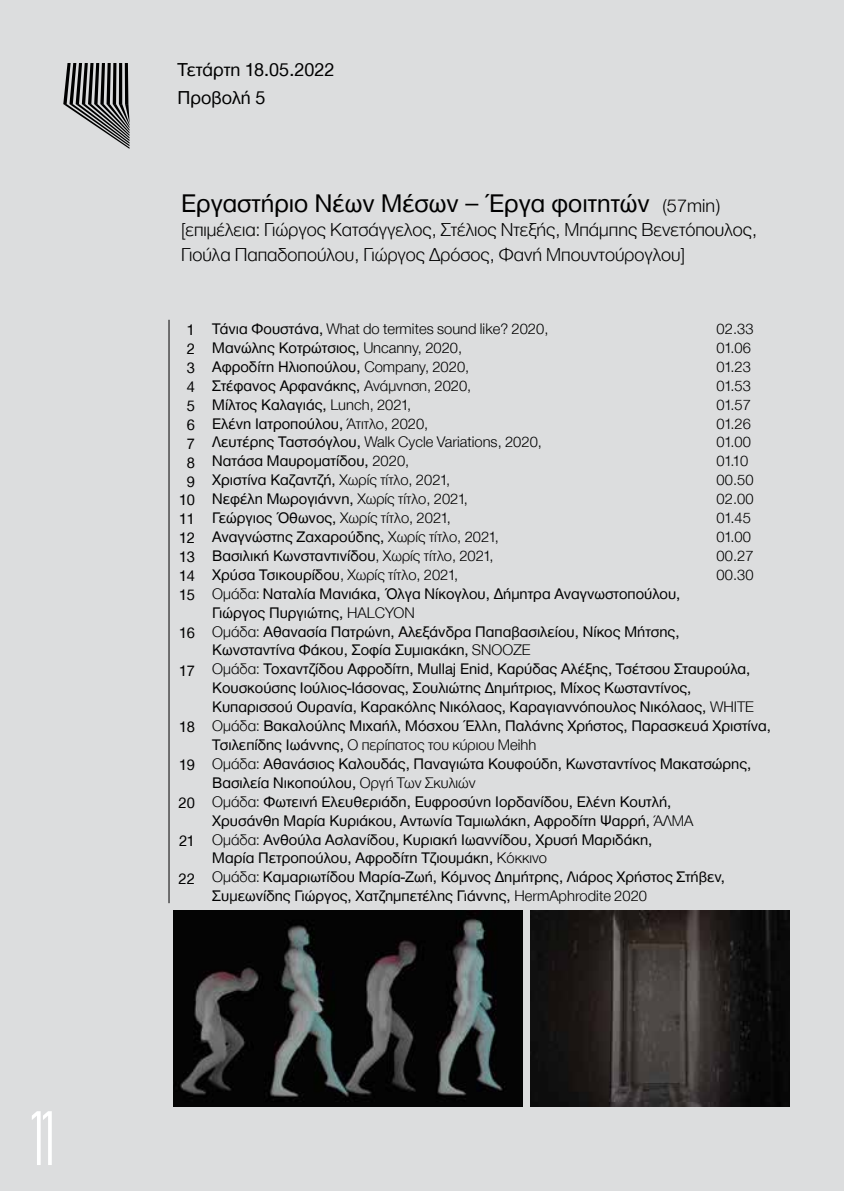
<style>
.page{position:relative;width:844px;height:1191px;background:#fff}
.page>*{position:absolute;margin:0;border:0;box-sizing:border-box;transform-origin:0 0}
.t1{font:300 condensed 75.6px "CF Din";color:#fff}
.t2{font:26.25px "CF Helvetica";color:#000}
.t3{font:300 19.25px/24.5px "CF Helvetica";color:#000}
.t4{font:19.25px "CF Helvetica";color:#000}
.t5{font:15.75px/18.9px "CF Helvetica";color:#000}
.t6{font:300 15.75px "CF Helvetica";color:#000}
.t7{font:15.75px/18.9px "CF Helvetica";letter-spacing:-.05em;color:#000;text-align:center}
.s1{font-weight:300;font-size:19.25px}
.s2{font-weight:400}
.s3{font-weight:300}
</style>
<div class="page">
<div style="left:0;top:0;width:843px;height:1191px;background:#dcddde"></div>
<svg style="left:63px;top:63px;width:66px;height:86px"></svg>
<hr style="left:125px;top:63px;width:3px;height:41px;background:#000">
<hr style="left:169px;top:320px;width:1px;height:583px;background:#000">
<img style="left:174px;top:910px;width:348px;height:196px">
<img style="left:530px;top:910px;width:259px;height:196px">
<h1 class="t1" style="left:29px;top:1097px;width:30px">11</h1>
<p class="t4" style="left:177px;top:59px;width:158px">Τετάρτη 18.05.2022</p>
<p class="t4" style="left:177px;top:87px;width:89px">Προβολή 5</p>
<h2 class="t2" style="left:181px;top:189px;width:539px">Εργαστήριο Νέων Μέσων – Έργα φοιτητών <span class="s1">(57min)</span></h2>
<p class="t3" style="left:181px;top:218px;width:577px">[επιμέλεια: Γιώργος Κατσάγγελος, Στέλιος Ντεξής, Μπάμπης Βενετόπουλος,<br>Γιούλα Παπαδοπούλου, Γιώργος Δρόσος, Φανή Μπουντούρογλου]</p>
<p class="t7" style="left:179px;top:320px;width:17px">1<br>2<br>3<br>4<br>5<br>6<br>7<br>8<br>9<br>10<br>11<br>12<br>13<br>14<br>15</p>
<p class="t5" style="left:179px;top:623px;width:17px">16</p>
<p class="t5" style="left:179px;top:661px;width:17px">17</p>
<p class="t5" style="left:179px;top:717px;width:17px">18</p>
<p class="t5" style="left:179px;top:755px;width:17px">19</p>
<p class="t5" style="left:178px;top:793px;width:18px">20</p>
<p class="t5" style="left:179px;top:831px;width:17px">21</p>
<p class="t5" style="left:178px;top:869px;width:18px">22</p>
<p class="t6" style="left:212px;top:320px;width:337px"><span class="s2">Τάνια Φουστάνα,</span> What do termites sound like? 2020,</p>
<p class="t6" style="left:716px;top:320px;width:38px">02.33</p>
<p class="t5" style="left:212px;top:338px;width:251px">Μανώλης Κοτρώτσιος, <span class="s3">Uncanny, 2020,</span></p>
<p class="t6" style="left:716px;top:339px;width:36px">01.06</p>
<p class="t5" style="left:212px;top:357px;width:258px">Αφροδίτη Ηλιοπούλου, <span class="s3">Company, 2020,</span></p>
<p class="t6" style="left:716px;top:358px;width:36px">01.23</p>
<p class="t5" style="left:212px;top:376px;width:260px">Στέφανος Αρφανάκης, <span class="s3">Ανάμνηση, 2020,</span></p>
<p class="t6" style="left:716px;top:377px;width:36px">01.53</p>
<p class="t5" style="left:212px;top:395px;width:200px">Μίλτος Καλαγιάς, <span class="s3">Lunch, 2021,</span></p>
<p class="t6" style="left:716px;top:396px;width:36px">01.57</p>
<p class="t5" style="left:212px;top:414px;width:217px">Ελένη Ιατροπούλου, <span class="s3">Άτιτλο, 2020,</span></p>
<p class="t6" style="left:716px;top:415px;width:36px">01.26</p>
<p class="t6" style="left:212px;top:434px;width:331px"><span class="s2">Λευτέρης Ταστσόγλου,</span> Walk Cycle Variations, 2020,</p>
<p class="t6" style="left:716px;top:434px;width:36px">01.00</p>
<p class="t5" style="left:212px;top:452px;width:198px">Νατάσα Μαυροματίδου, <span class="s3">2020,</span></p>
<p class="t6" style="left:716px;top:453px;width:33px">01.10</p>
<p class="t5" style="left:212px;top:470px;width:239px">Χριστίνα Καζαντζή, <span class="s3">Χωρίς τίτλο, 2021,</span></p>
<p class="t6" style="left:716px;top:471px;width:38px">00.50</p>
<p class="t5" style="left:212px;top:489px;width:257px">Νεφέλη Μωρογιάννη, <span class="s3">Χωρίς τίτλο, 2021,</span></p>
<p class="t6" style="left:716px;top:490px;width:38px">02.00</p>
<p class="t6" style="left:212px;top:509px;width:240px"><span class="s2">Γεώργιος Όθωνος,</span> Χωρίς τίτλο, 2021,</p>
<p class="t6" style="left:716px;top:509px;width:36px">01.45</p>
<p class="t5" style="left:212px;top:527px;width:288px">Αναγνώστης Ζαχαρούδης, <span class="s3">Χωρίς τίτλο, 2021,</span></p>
<p class="t6" style="left:716px;top:528px;width:36px">01.00</p>
<p class="t5" style="left:212px;top:546px;width:283px">Βασιλική Κωνσταντινίδου<span class="s3">, Χωρίς τίτλο, 2021,</span></p>
<p class="t6" style="left:716px;top:547px;width:38px">00.27</p>
<p class="t6" style="left:212px;top:566px;width:247px"><span class="s2">Χρύσα Τσικουρίδου</span>, Χωρίς τίτλο, 2021,</p>
<p class="t6" style="left:716px;top:566px;width:38px">00.30</p>
<p class="t5" style="left:212px;top:584px;width:560px"><span class="s3">Ομάδα:</span> Ναταλία Μανιάκα, Όλγα Νίκογλου, Δήμητρα Αναγνωστοπούλου,<br>Γιώργος Πυργιώτης, <span class="s3">HALCYON<br>Ομάδα:</span> Αθανασία Πατρώνη, Αλεξάνδρα Παπαβασιλείου, Νίκος Μήτσης,<br>Κωνσταντίνα Φάκου, Σοφία Συμιακάκη, <span class="s3">SNOOZE<br>Ομάδα:</span> Τοχαντζίδου Αφροδίτη, Mullaj Enid, Καρύδας Αλέξης, Τσέτσου Σταυρούλα, Κουσκούσης Ιούλιος-Ιάσονας, Σουλιώτης Δημήτριος, Μίχος Κωσταντίνος, Κυπαρισσού Ουρανία, Καρακόλης Νικόλαος, Καραγιαννόπουλος Νικόλαος, <span class="s3">WHITE Ομάδα:</span> Βακαλούλης Μιχαήλ, Μόσχου Έλλη, Παλάνης Χρήστος, Παρασκευά Χριστίνα, Τσιλεπίδης Ιωάννης, <span class="s3">Ο περίπατος του κύριου Meihh<br>Ομάδα:</span> Αθανάσιος Καλουδάς, Παναγιώτα Κουφούδη, Κωνσταντίνος Μακατσώρης, Βασιλεία Νικοπούλου, <span class="s3">Οργή Των Σκυλιών<br>Ομάδα:</span> Φωτεινή Ελευθεριάδη, Ευφροσύνη Ιορδανίδου, Ελένη Κουτλή,<br>Χρυσάνθη Μαρία Κυριάκου, Αντωνία Ταμιωλάκη, Αφροδίτη Ψαρρή, <span class="s3">ΆΛΜΑ<br>Ομάδα:</span> Ανθούλα Ασλανίδου, Κυριακή Ιωαννίδου, Χρυσή Μαριδάκη,<br>Μαρία Πετροπούλου, Αφροδίτη Τζιουμάκη, <span class="s3">Κόκκινο<br>Ομάδα:</span> Καμαριωτίδου Μαρία-Ζωή, Κόμνος Δημήτρης, Λιάρος Χρήστος Στήβεν, Συμεωνίδης Γιώργος, Χατζημπετέλης Γιάννης, <span class="s3">HermAphrodite 2020</span></p>
</div>
